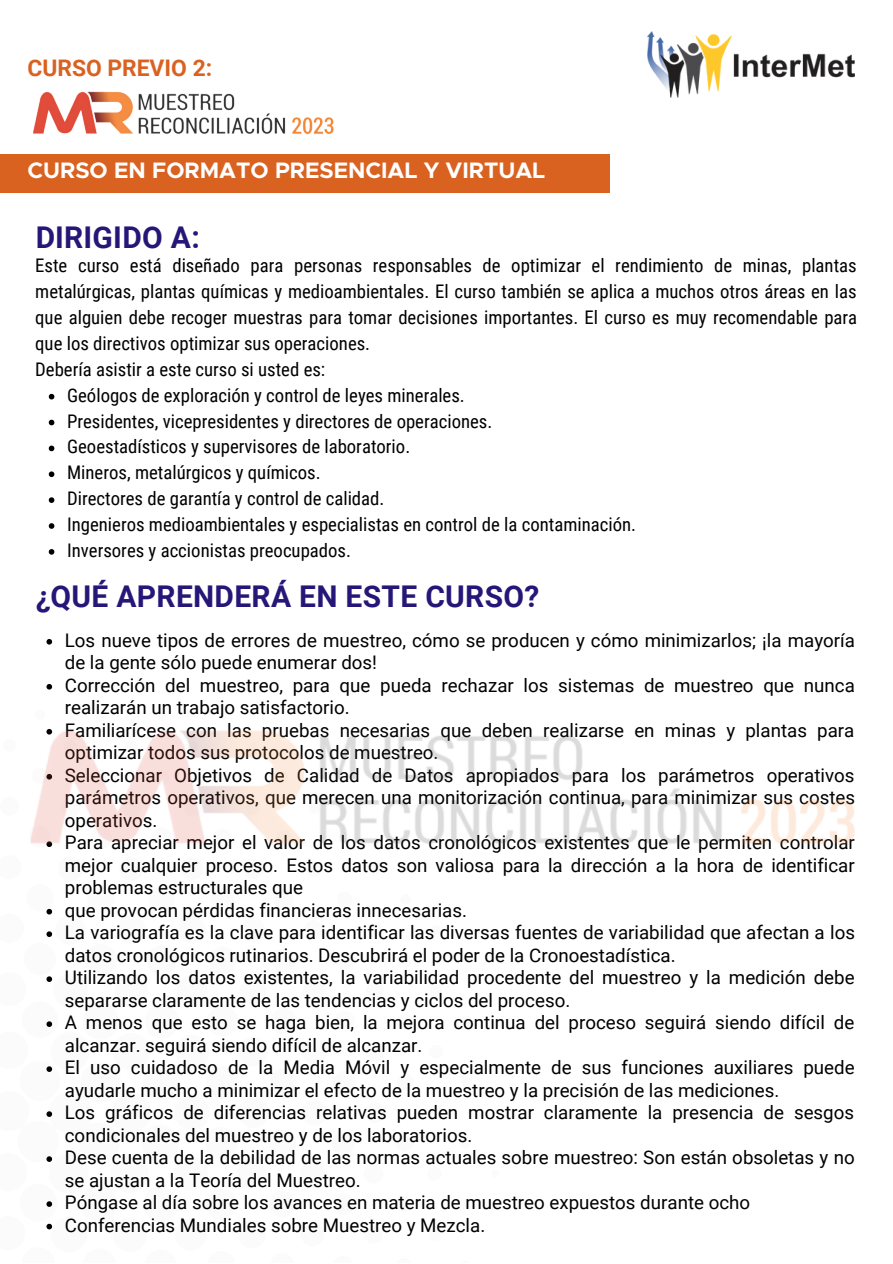
<style>
.page{position:relative;width:893px;height:1264px;background:#fff}
.page>*{position:absolute;margin:0;border:0;box-sizing:border-box;transform-origin:0 0}
.t1{font:700 30px "Roboto";letter-spacing:.01em;color:#1a0970}
.t2{font:700 22.8px "Roboto";color:#da6220}
.t3{font:700 22.5px "Metropolis";color:#fff}
.t4{font:18.75px/22.5px "Roboto";color:#000}
.t5{font:18.75px/25.8px "Roboto Condensed";color:#000;text-align:justify}
</style>
<div class="page">
<svg style="left:49px;top:394px;width:5px;height:5px"></svg>
<svg style="left:49px;top:420px;width:5px;height:5px"></svg>
<svg style="left:49px;top:445px;width:5px;height:6px"></svg>
<svg style="left:49px;top:471px;width:5px;height:6px"></svg>
<svg style="left:49px;top:497px;width:5px;height:6px"></svg>
<svg style="left:49px;top:523px;width:5px;height:6px"></svg>
<svg style="left:49px;top:549px;width:5px;height:5px"></svg>
<svg style="left:46px;top:639px;width:6px;height:5px"></svg>
<svg style="left:46px;top:684px;width:6px;height:5px"></svg>
<svg style="left:46px;top:908px;width:6px;height:6px"></svg>
<svg style="left:46px;top:931px;width:6px;height:6px"></svg>
<svg style="left:46px;top:976px;width:6px;height:5px"></svg>
<svg style="left:46px;top:1021px;width:6px;height:5px"></svg>
<svg style="left:46px;top:1066px;width:6px;height:5px"></svg>
<svg style="left:46px;top:1111px;width:6px;height:5px"></svg>
<svg style="left:46px;top:1156px;width:6px;height:5px"></svg>
<svg style="left:46px;top:1201px;width:6px;height:5px"></svg>
<svg style="left:46px;top:1223px;width:6px;height:6px"></svg>
<img style="left:647px;top:31px;width:207px;height:66px">
<div style="left:0;top:154px;width:610px;height:38px;background:#da6220"></div>
<img style="left:33px;top:91px;width:301px;height:44px">
<img style="left:30px;top:729px;width:825px;height:118px">
<p class="t2" style="left:28px;top:55px;width:186px">CURSO PREVIO 2:</p>
<p class="t3" style="left:28px;top:160px;width:519px">CURSO EN FORMATO PRESENCIAL Y VIRTUAL</p>
<h1 class="t1" style="left:35px;top:220px;width:166px">DIRIGIDO A:</h1>
<p class="t5" style="left:35px;top:253px;width:823px">Este curso está diseñado para personas responsables de optimizar el rendimiento de minas, plantas metalúrgicas, plantas químicas y medioambientales. El curso también se aplica a muchos otros áreas en las que alguien debe recoger muestras para tomar decisiones importantes. El curso es muy recomendable para que los directivos optimizar sus operaciones.</p>
<p class="t5" style="left:35px;top:356px;width:291px">Debería asistir a este curso si usted es:</p>
<p class="t5" style="left:67px;top:382px;width:399px">Geólogos de exploración y control de leyes minerales.</p>
<p class="t5" style="left:67px;top:408px;width:427px">Presidentes, vicepresidentes y directores de operaciones.</p>
<p class="t5" style="left:67px;top:434px;width:344px">Geoestadísticos y supervisores de laboratorio.</p>
<p class="t5" style="left:67px;top:460px;width:255px">Mineros, metalúrgicos y químicos.</p>
<p class="t5" style="left:67px;top:486px;width:319px">Directores de garantía y control de calidad.</p>
<p class="t5" style="left:67px;top:512px;width:570px">Ingenieros medioambientales y especialistas en control de la contaminación.</p>
<p class="t5" style="left:67px;top:537px;width:285px">Inversores y accionistas preocupados.</p>
<h1 class="t1" style="left:35px;top:579px;width:505px">¿QUÉ APRENDERÁ EN ESTE CURSO?</h1>
<p class="t4" style="left:65px;top:629px;width:791px">Los nueve tipos de errores de muestreo, cómo se producen y cómo minimizarlos; ¡la mayoría de la gente sólo puede enumerar dos!</p>
<p class="t4" style="left:65px;top:674px;width:791px">Corrección del muestreo, para que pueda rechazar los sistemas de muestreo que nunca realizarán un trabajo satisfactorio.</p>
<p class="t4" style="left:65px;top:719px;width:791px">Familiarícese con las pruebas necesarias que deben realizarse en minas y plantas para optimizar todos sus protocolos de muestreo.</p>
<p class="t4" style="left:65px;top:764px;width:791px;text-align:justify">Seleccionar Objetivos de Calidad de Datos apropiados para los parámetros operativos parámetros operativos, que merecen una monitorización continua, para minimizar sus costes operativos.</p>
<p class="t4" style="left:65px;top:831px;width:791px;text-align:justify">Para apreciar mejor el valor de los datos cronológicos existentes que le permiten controlar mejor cualquier proceso. Estos datos son valiosa para la dirección a la hora de identificar problemas estructurales que</p>
<p class="t4" style="left:65px;top:899px;width:403px">que provocan pérdidas financieras innecesarias.</p>
<p class="t4" style="left:65px;top:921px;width:791px">La variografía es la clave para identificar las diversas fuentes de variabilidad que afectan a los datos cronológicos rutinarios. Descubrirá el poder de la Cronoestadística.</p>
<p class="t4" style="left:65px;top:966px;width:791px">Utilizando los datos existentes, la variabilidad procedente del muestreo y la medición debe separarse claramente de las tendencias y ciclos del proceso.</p>
<p class="t4" style="left:65px;top:1011px;width:790px">A menos que esto se haga bien, la mejora continua del proceso seguirá siendo difícil de alcanzar. seguirá siendo difícil de alcanzar.</p>
<p class="t4" style="left:65px;top:1056px;width:791px">El uso cuidadoso de la Media Móvil y especialmente de sus funciones auxiliares puede ayudarle mucho a minimizar el efecto de la muestreo y la precisión de las mediciones.</p>
<p class="t4" style="left:65px;top:1101px;width:790px">Los gráficos de diferencias relativas pueden mostrar claramente la presencia de sesgos condicionales del muestreo y de los laboratorios.</p>
<p class="t4" style="left:65px;top:1146px;width:791px">Dese cuenta de la debilidad de las normas actuales sobre muestreo: Son están obsoletas y no se ajustan a la Teoría del Muestreo.</p>
<p class="t4" style="left:65px;top:1191px;width:686px">Póngase al día sobre los avances en materia de muestreo expuestos durante ocho</p>
<p class="t4" style="left:65px;top:1213px;width:422px">Conferencias Mundiales sobre Muestreo y Mezcla.</p>
</div>
